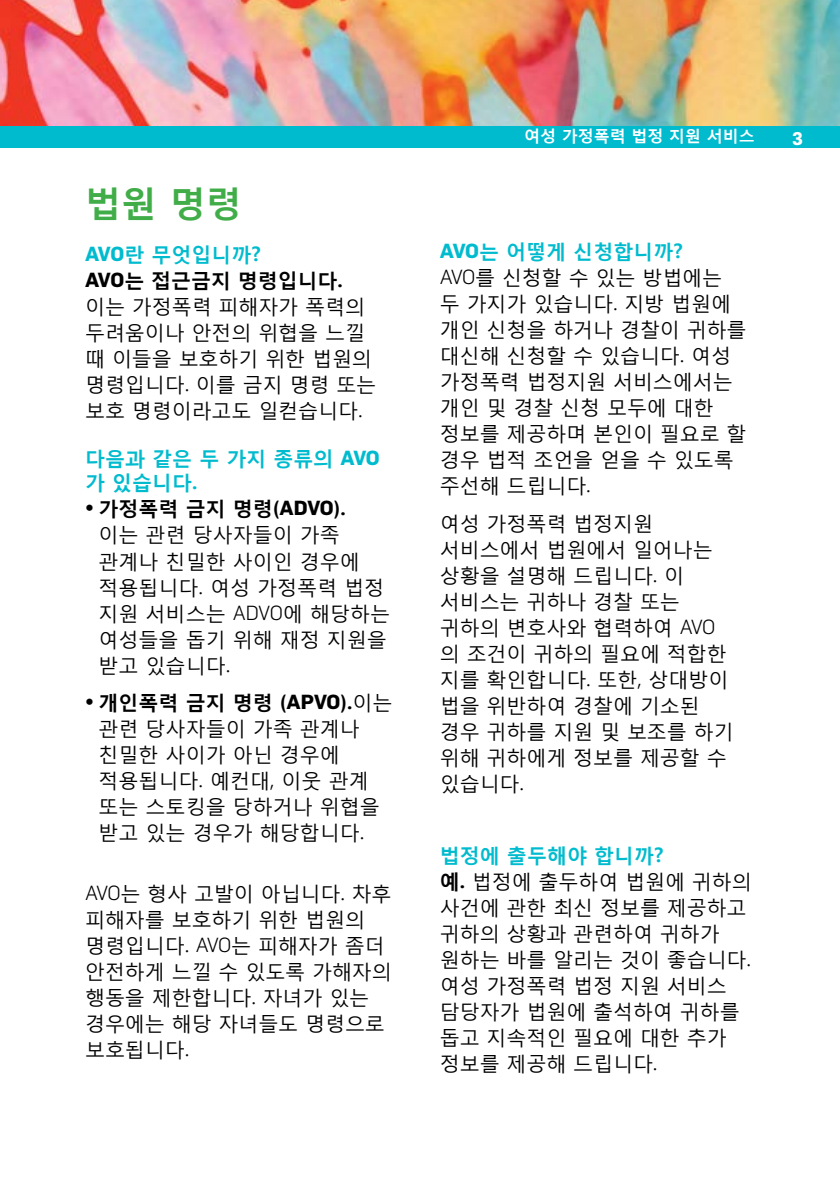
<style>
.page{position:relative;width:840px;height:1191px;background:#fff}
.page>*{position:absolute;margin:0;border:0;box-sizing:border-box;transform-origin:0 0}
.t1{font:700 36px "Malgun Gothic";color:#41ad49}
.t2{font:20px/26px "Malgun Gothic";letter-spacing:-.005em;color:#000}
.t3{font:700 20px/24px "Malgun Gothic";color:#00bbce}
.t4{font:700 18px "Flama";color:#fff}
.t5{font:700 16px "Malgun Gothic";color:#fff}
.s1{font-family:"Flama";font-weight:700;color:#00bbce}
.s2{font-weight:700;color:#00bbce}
.s3{font-family:"Flama";font-weight:700}
.s4{font-weight:700}
.s5{font-family:"Flama"}
.s6{font-family:"Flama";font-weight:300}
</style>
<div class="page">
<img style="left:0;top:0;width:839px;height:126px">
<div style="left:0;top:126px;width:839px;height:21px;background:#00bbce"></div>
<h1 class="t1" style="left:85px;top:180px;width:158px">법원 명령</h1>
<p class="t2" style="left:85px;top:241px;width:292px"><span class="s1">AVO</span><span class="s2">란 무엇입니까?<br></span><span class="s3">AVO</span><span class="s4">는 접근금지 명령입니다. </span>이는 가정폭력 피해자가 폭력의 두려움이나 안전의 위협을 느낄 때 이들을 보호하기 위한 법원의 명령입니다. 이를 금지 명령 또는 보호 명령이라고도 일컫습니다.</p>
<p class="t3" style="left:85px;top:446px;width:296px">다음과 같은 두 가지 종류의 <span class="s5">AVO </span>가 있습니다.</p>
<p class="t2" style="left:98px;top:495px;width:293px;text-indent:-13px"><span class="s3">•</span> <span class="s4">가정폭력 금지 명령</span><span class="s3">(ADVO)</span><span class="s4">. </span>이는 관련 당사자들이 가족 관계나 친밀한 사이인 경우에 적용됩니다. 여성 가정폭력 법정 지원 서비스는 <span class="s6">ADVO</span>에 해당하는 여성들을 돕기 위해 재정 지원을 받고 있습니다.</p>
<p class="t2" style="left:98px;top:689px;width:295px;text-indent:-13px"><span class="s3">•</span> <span class="s4">개인폭력 금지 명령</span> <span class="s3">(APVO)</span><span class="s4">.</span>이는 관련 당사자들이 가족 관계나 친밀한 사이가 아닌 경우에 적용됩니다. 예컨대, 이웃 관계 또는 스토킹을 당하거나 위협을 받고 있는 경우가 해당합니다.</p>
<p class="t2" style="left:85px;top:880px;width:308px"><span class="s6">AVO</span>는 형사 고발이 아닙니다. 차후 피해자를 보호하기 위한 법원의 명령입니다. <span class="s6">AVO</span>는 피해자가 좀더 안전하게 느낄 수 있도록 가해자의 행동을 제한합니다. 자녀가 있는 경우에는 해당 자녀들도 명령으로 보호됩니다.</p>
<p class="t5" style="left:524px;top:126px;width:232px">여성 가정폭력 법정 지원 서비스</p>
<p class="t4" style="left:791px;top:126px;width:12px">3</p>
<p class="t2" style="left:439px;top:238px;width:308px"><span class="s1">AVO</span><span class="s2">는 어떻게 신청합니까?<br></span><span class="s6">AVO</span>를 신청할 수 있는 방법에는 두 가지가 있습니다. 지방 법원에 개인 신청을 하거나 경찰이 귀하를 대신해 신청할 수 있습니다. 여성 가정폭력 법정지원 서비스에서는 개인 및 경찰 신청 모두에 대한 정보를 제공하며 본인이 필요로 할 경우 법적 조언을 얻을 수 있도록 주선해 드립니다.</p>
<p class="t2" style="left:439px;top:510px;width:295px">여성 가정폭력 법정지원 서비스에서 법원에서 일어나는 상황을 설명해 드립니다. 이 서비스는 귀하나 경찰 또는 귀하의 변호사와 협력하여 <span class="s6">AVO </span>의 조건이 귀하의 필요에 적합한 지를 확인합니다. 또한, 상대방이 법을 위반하여 경찰에 기소된 경우 귀하를 지원 및 보조를 하기 위해 귀하에게 정보를 제공할 수 있습니다.</p>
<p class="t2" style="left:439px;top:842px;width:313px"><span class="s2">법정에 출두해야 합니까?<br></span><span class="s4">예.</span> 법정에 출두하여 법원에 귀하의 사건에 관한 최신 정보를 제공하고 귀하의 상황과 관련하여 귀하가 원하는 바를 알리는 것이 좋습니다. 여성 가정폭력 법정 지원 서비스 담당자가 법원에 출석하여 귀하를 돕고 지속적인 필요에 대한 추가 정보를 제공해 드립니다.</p>
</div>
